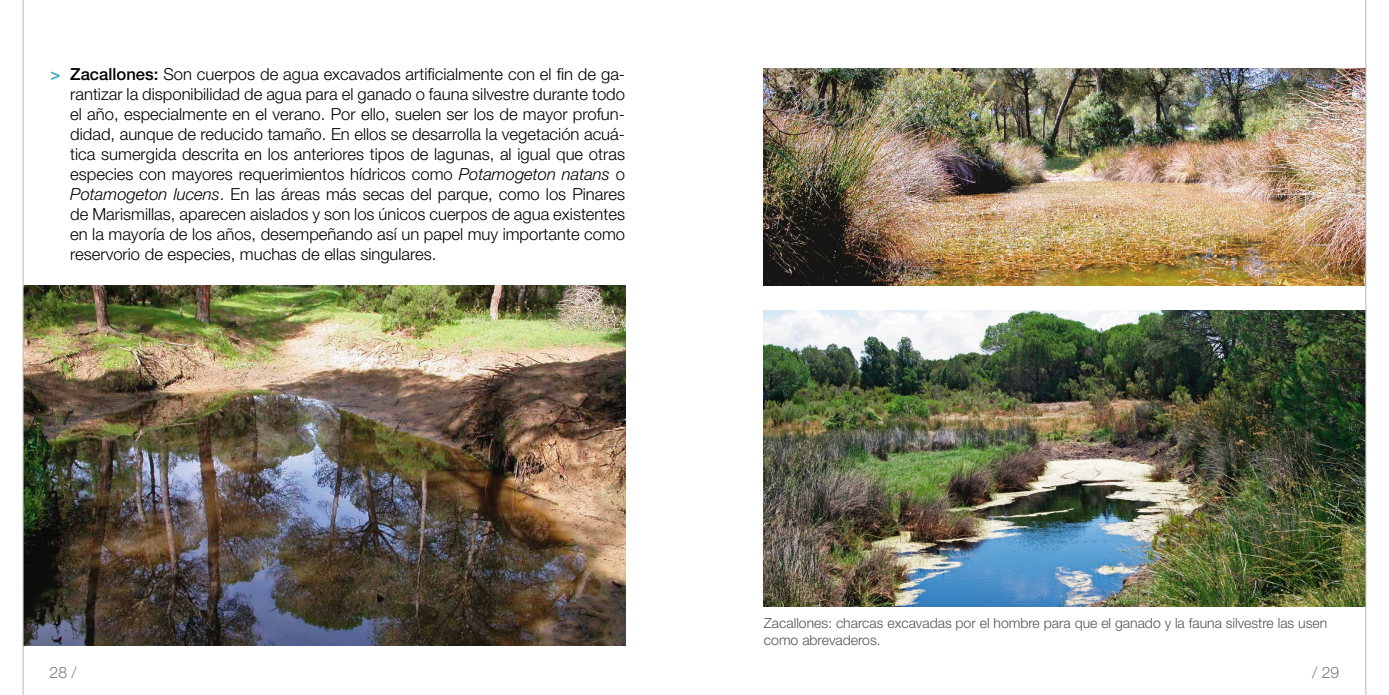
<style>
.page{position:relative;width:1389px;height:695px;background:#fff}
.page>*{position:absolute;margin:0;border:0;box-sizing:border-box;transform-origin:0 0}
.t1{font:300 16.62px/19.9px "Helvetica Neue LT Std";color:#000;text-align:justify}
.t2{font:300 15.75px "Helvetica Neue LT Std";color:#7c7c7c}
.t3{font:300 14px/16.8px "Helvetica Neue LT Std";color:#535353}
.s1{font-weight:700;color:#49abc5}
.s2{font-weight:500}
.s3{font-style:italic}
</style>
<div class="page">
<img style="left:24px;top:285px;width:601px;height:360px">
<img style="left:764px;top:68px;width:601px;height:217px">
<img style="left:764px;top:311px;width:601px;height:295px">
<hr style="left:1365px;top:0;width:1px;height:694px;background:#b7b7b7">
<hr style="left:23px;top:0;width:1px;height:694px;background:#b7b7b7">
<p class="t1" style="left:70px;top:64px;width:556px;text-indent:-20px"><span class="s1">&gt;</span> <span class="s2">Zacallones:</span> Son cuerpos de agua excavados artificialmente con el fin de ga&shy;rantizar la disponibilidad de agua para el ganado o fauna silvestre durante todo el año, especialmente en el verano. Por ello, suelen ser los de mayor profun&shy;didad, aunque de reducido tamaño. En ellos se desarrolla la vegetación acuá&shy;tica sumergida descrita en los anteriores tipos de lagunas, al igual que otras especies con mayores requerimientos hídricos como <span class="s3">Potamogeton natans</span> o <span class="s3">Potamogeton lucens</span>. En las áreas más secas del parque, como los Pinares de Marismillas, aparecen aislados y son los únicos cuerpos de agua existentes en la mayoría de los años, desempeñando así un papel muy importante como reservorio de especies, muchas de ellas singulares.</p>
<p class="t3" style="left:764px;top:614px;width:565px">Zacallones: charcas excavadas por el hombre para que el ganado y la fauna silvestre las usen como abrevaderos.</p>
<p class="t2" style="left:50px;top:662px;width:29px">28 /</p>
<p class="t2" style="left:1312px;top:662px;width:29px">/ 29</p>
</div>
